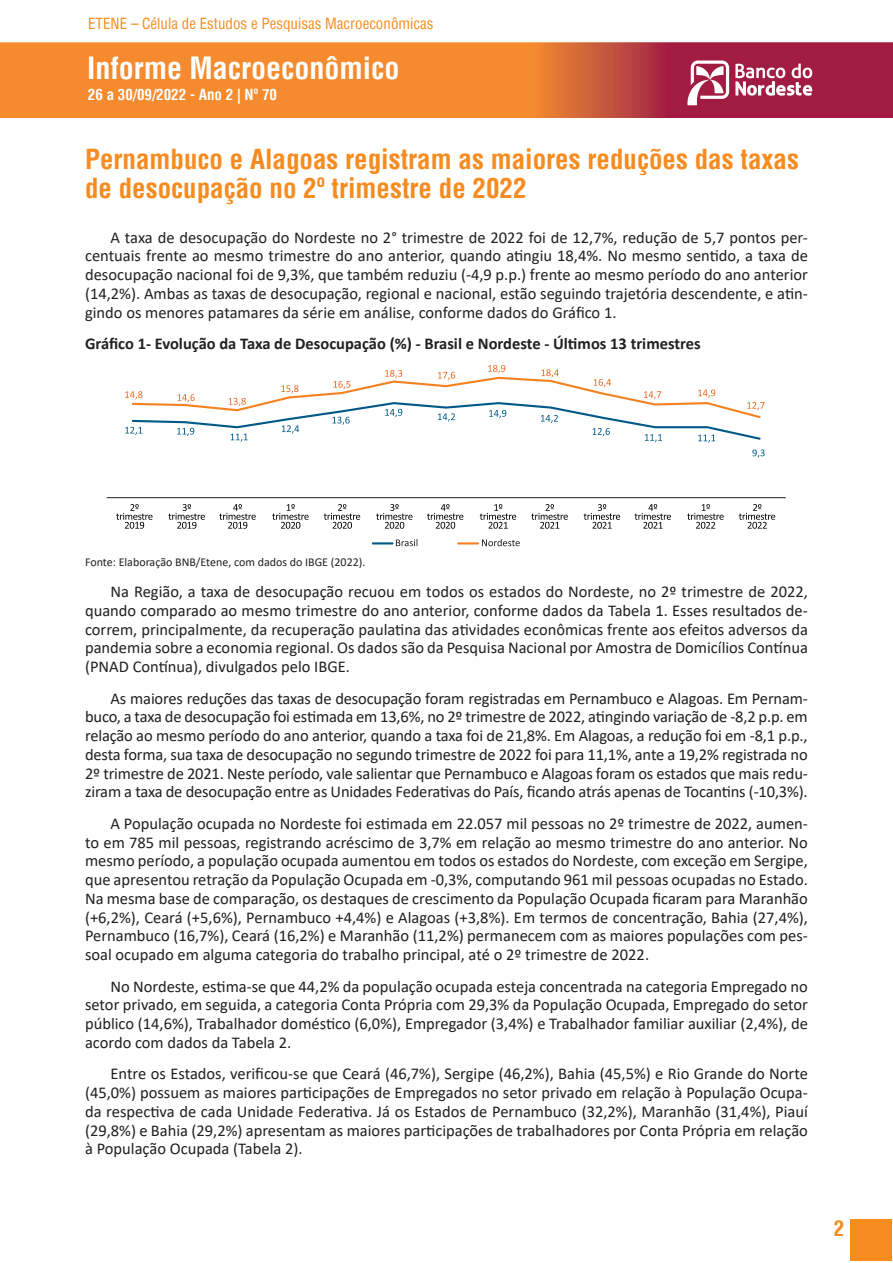
<style>
.page{position:relative;width:893px;height:1263px;background:#fff}
.page>*{position:absolute;margin:0;border:0;box-sizing:border-box;transform-origin:0 0}
.t1{font:700 condensed 30px "Helvetica";color:#fff}
.MS_Tit_1{font:700 condensed 27px/29.1px "Helvetica";color:#f68b1f}
.t2{font:700 condensed 21px "Helvetica";color:#f68b1f}
.MS_Corpo{font:16.5px/18.8px "Calibri";color:#231f20;text-align:justify}
.MS_Tit_Fig_Tab_Graf{font:700 16.5px "Calibri";color:#231f20}
.t3{font:condensed 15px "Helvetica";color:#f68b1f}
.t4{font:700 condensed 15px "Helvetica";color:#fff}
.MS_Fonte{font:12px "Calibri";color:#231f20}
</style>
<div class="page">
<img style="left:0;top:43px;width:893px;height:75px">
<svg style="left:686px;top:61px;width:43px;height:44px"></svg>
<svg style="left:735px;top:64px;width:77px;height:32px"></svg>
<div style="left:850px;top:1219px;width:42px;height:41px;background:#f68b1f"></div>
<hr style="left:107px;top:497px;width:679px;height:1px;background:#231f20">
<svg style="left:125px;top:365px;width:640px;height:93px"></svg>
<svg style="left:116px;top:504px;width:37px;height:25px"></svg>
<svg style="left:395px;top:539px;width:23px;height:8px"></svg>
<svg style="left:482px;top:539px;width:38px;height:8px"></svg>
<hr style="left:373px;top:542px;width:20px;height:2px;background:#005987">
<hr style="left:458px;top:542px;width:20px;height:2px;background:#f58220">
<svg style="left:168px;top:504px;width:37px;height:25px"></svg>
<svg style="left:219px;top:504px;width:37px;height:25px"></svg>
<svg style="left:324px;top:504px;width:36px;height:25px"></svg>
<svg style="left:376px;top:504px;width:37px;height:25px"></svg>
<svg style="left:427px;top:504px;width:36px;height:25px"></svg>
<svg style="left:272px;top:504px;width:37px;height:25px"></svg>
<svg style="left:531px;top:504px;width:37px;height:25px"></svg>
<svg style="left:584px;top:504px;width:36px;height:25px"></svg>
<svg style="left:634px;top:504px;width:37px;height:25px"></svg>
<svg style="left:480px;top:504px;width:36px;height:25px"></svg>
<svg style="left:739px;top:504px;width:36px;height:25px"></svg>
<svg style="left:687px;top:504px;width:37px;height:25px"></svg>
<p class="t3" style="left:88px;top:14px;width:347px">ETENE – Célula de Estudos e Pesquisas Macroeconômicas</p>
<h1 class="t1" style="left:87px;top:49px;width:314px">Informe Macroeconômico</h1>
<p class="t4" style="left:88px;top:86px;width:191px">26 a 30/09/2022 - Ano 2 | Nº 70</p>
<p class="MS_Tit_1" style="left:85px;top:145px;width:715px">Pernambuco e Alagoas registram as maiores reduções das taxas de desocupação no 2º trimestre de 2022</p>
<p class="MS_Corpo" style="left:85px;top:227px;width:724px;text-indent:26px">A taxa de desocupação do Nordeste no 2° trimestre de 2022 foi de 12,7%, redução de 5,7 pontos per&shy;centuais frente ao mesmo trimestre do ano anterior, quando atingiu 18,4%. No mesmo sentido, a taxa de desocupação nacional foi de 9,3%, que também reduziu (-4,9 p.p.) frente ao mesmo período do ano anterior (14,2%). Ambas as taxas de desocupação, regional e nacional, estão seguindo trajetória descendente, e atin&shy;gindo os menores patamares da série em análise, conforme dados do Gráfico 1.</p>
<p class="MS_Tit_Fig_Tab_Graf" style="left:85px;top:332px;width:617px">Gráfico 1- Evolução da Taxa de Desocupação (%) - Brasil e Nordeste - Últimos 13 trimestres</p>
<p class="MS_Fonte" style="left:85px;top:553px;width:282px">Fonte: Elaboração BNB/Etene, com dados do IBGE (2022).</p>
<p class="MS_Corpo" style="left:85px;top:582px;width:724px;text-indent:26px">Na Região, a taxa de desocupação recuou em todos os estados do Nordeste, no 2º trimestre de 2022, quando comparado ao mesmo trimestre do ano anterior, conforme dados da Tabela 1. Esses resultados de&shy;correm, principalmente, da recuperação paulatina das atividades econômicas frente aos efeitos adversos da pandemia sobre a economia regional. Os dados são da Pesquisa Nacional por Amostra de Domicílios Contínua (PNAD Contínua), divulgados pelo IBGE.</p>
<p class="MS_Corpo" style="left:85px;top:688px;width:724px;text-indent:26px">As maiores reduções das taxas de desocupação foram registradas em Pernambuco e Alagoas. Em Pernam&shy;buco, a taxa de desocupação foi estimada em 13,6%, no 2º trimestre de 2022, atingindo variação de -8,2 p.p. em relação ao mesmo período do ano anterior, quando a taxa foi de 21,8%. Em Alagoas, a redução foi em -8,1 p.p., desta forma, sua taxa de desocupação no segundo trimestre de 2022 foi para 11,1%, ante a 19,2% registrada no 2º trimestre de 2021. Neste período, vale salientar que Pernambuco e Alagoas foram os estados que mais redu&shy;ziram a taxa de desocupação entre as Unidades Federativas do País, ficando atrás apenas de Tocantins (-10,3%).</p>
<p class="MS_Corpo" style="left:85px;top:813px;width:724px;text-indent:26px">A População ocupada no Nordeste foi estimada em 22.057 mil pessoas no 2º trimestre de 2022, aumen&shy;to em 785 mil pessoas, registrando acréscimo de 3,7% em relação ao mesmo trimestre do ano anterior. No mesmo período, a população ocupada aumentou em todos os estados do Nordeste, com exceção em Sergipe, que apresentou retração da População Ocupada em -0,3%, computando 961 mil pessoas ocupadas no Estado.<br>Na mesma base de comparação, os destaques de crescimento da População Ocupada ficaram para Maranhão (+6,2%), Ceará (+5,6%), Pernambuco +4,4%) e Alagoas (+3,8%). Em termos de concentração, Bahia (27,4%), Pernambuco (16,7%), Ceará (16,2%) e Maranhão (11,2%) permanecem com as maiores populações com pes&shy;soal ocupado em alguma categoria do trabalho principal, até o 2º trimestre de 2022.</p>
<p class="MS_Corpo" style="left:85px;top:976px;width:724px;text-indent:26px">No Nordeste, estima-se que 44,2% da população ocupada esteja concentrada na categoria Empregado no setor privado, em seguida, a categoria Conta Própria com 29,3% da População Ocupada, Empregado do setor público (14,6%), Trabalhador doméstico (6,0%), Empregador (3,4%) e Trabalhador familiar auxiliar (2,4%), de acordo com dados da Tabela 2.</p>
<p class="MS_Corpo" style="left:85px;top:1064px;width:724px;text-indent:26px">Entre os Estados, verificou-se que Ceará (46,7%), Sergipe (46,2%), Bahia (45,5%) e Rio Grande do Norte (45,0%) possuem as maiores participações de Empregados no setor privado em relação à População Ocupa&shy;da respectiva de cada Unidade Federativa. Já os Estados de Pernambuco (32,2%), Maranhão (31,4%), Piauí (29,8%) e Bahia (29,2%) apresentam as maiores participações de trabalhadores por Conta Própria em relação à População Ocupada (Tabela 2).</p>
<p class="t2" style="left:834px;top:1215px;width:12px">2</p>
</div>
